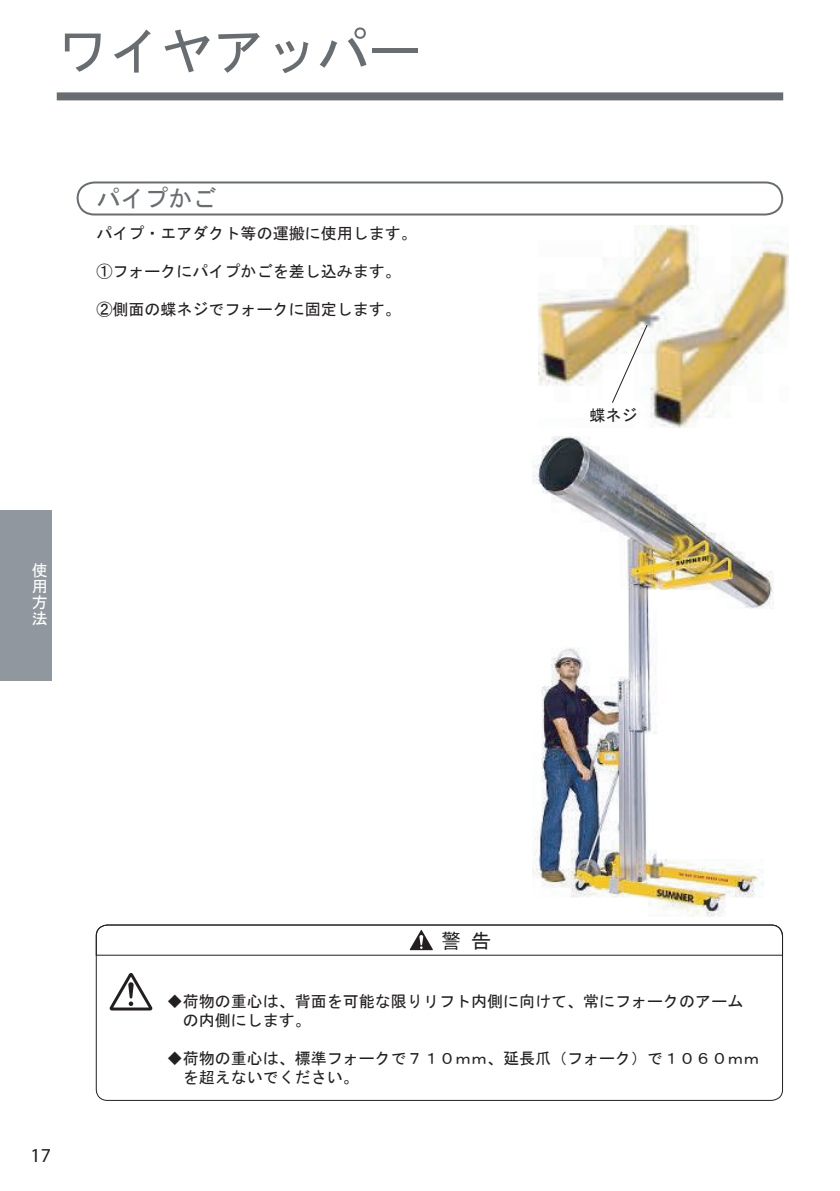
<style>
.page{position:relative;width:840px;height:1191px;background:#fff}
.page>*{position:absolute;margin:0;border:0;box-sizing:border-box;transform-origin:0 0}
.t1{font:52px "MS Gothic";color:#686d71}
.t2{font:24px "MS Gothic";color:#686d71}
.t3{font:20px "MS Gothic";color:#231f20}
.t4{font:19.8px "Myriad";color:#231f20}
.t5{font:16px/19px "MS Gothic";color:#231f20}
.t6{font:16px/16px "MS Gothic";color:#fff;text-align:justify}
</style>
<div class="page">
<img style="left:538px;top:225px;width:250px;height:202px">
<div style="left:57px;top:92px;width:725px;height:8px;background:#686d71"></div>
<div style="left:0;top:510px;width:51px;height:170px;background:#90979e"></div>
<svg style="left:76px;top:181px;width:707px;height:35px"></svg>
<svg style="left:610px;top:324px;width:38px;height:80px"></svg>
<img style="left:532px;top:436px;width:241px;height:481px">
<svg style="left:95px;top:924px;width:688px;height:32px"></svg>
<div style="left:96px;top:924px;width:686px;height:176px;border:1px solid #231f20;border-radius:11px"></div>
<svg style="left:109px;top:973px;width:43px;height:37px"></svg>
<h1 class="t1" style="left:57px;top:25px;width:366px">ワイヤアッパー</h1>
<h2 class="t2" style="left:96px;top:186px;width:121px">パイプかご</h2>
<p class="t5" style="left:96px;top:224px;width:321px">パイプ・エアダクト等の運搬に使用します。</p>
<p class="t5" style="left:96px;top:262px;width:305px">①フォークにパイプかごを差し込みます。</p>
<p class="t5" style="left:96px;top:300px;width:305px">②側面の蝶ネジでフォークに固定します。</p>
<p class="t6" style="left:32px;top:562px;width:17px">使用方法</p>
<p class="t5" style="left:589px;top:406px;width:49px">蝶ネジ</p>
<p class="t4" style="left:31px;top:1145px;width:22px">17</p>
<p class="t3" style="left:441px;top:930px;width:52px">警 告</p>
<p class="t5" style="left:167px;top:991px;width:577px">◆荷物の重心は、背面を可能な限りリフト内側に向けて、常にフォークのアーム　の内側にします。</p>
<p class="t5" style="left:167px;top:1048px;width:593px">◆荷物の重心は、標準フォークで７１０ｍｍ、延長爪（フォーク）で１０６０ｍｍ　を超えないでください。</p>
</div>
